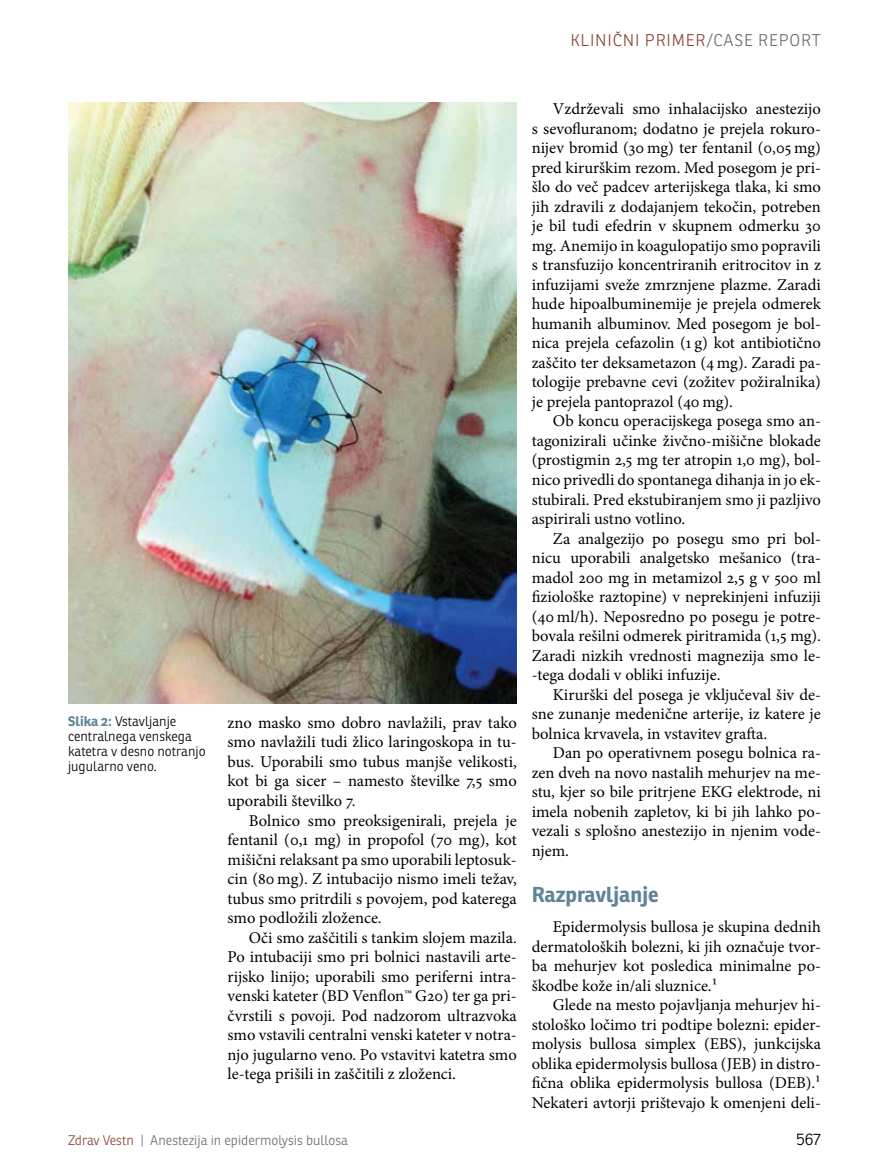
<style>
.page{position:relative;width:872px;height:1166px;background:#fff}
.page>*{position:absolute;margin:0;border:0;box-sizing:border-box;transform-origin:0 0}
.t1{font:700 21px "Ronnia";color:#5f8498}
.t2{font:16.5px/19.5px "Minion Pro";color:#000;text-align:justify}
.t3{font:300 16.5px "Ronnia";letter-spacing:.05em;color:#8a4638}
.t4{font:300 16.5px "Ronnia";color:#000}
.t5{font:300 13.5px/15px "Ronnia";color:#000}
.t6{font:300 13.5px "Ronnia";color:#6d6e71}
.s1{font-weight:700;color:#5f8498}
.s2{color:#6d6e71}
.s3{color:#8a4638}
</style>
<div class="page">
<img style="left:68px;top:102px;width:449px;height:601px">
<p class="t5" style="left:68px;top:713px;width:139px"><span class="s1">Slika 2:</span> Vstavljanje centralnega venskega katetra v desno notranjo jugularno veno.</p>
<p class="t3" style="left:570px;top:30px;width:252px">Klinični primer<span class="s2">/Case report</span></p>
<p class="t2" style="left:227px;top:712px;width:291px">zno masko smo dobro navlažili, prav tako smo navlažili tudi žlico laringoskopa in tu&shy;bus. Uporabili smo tubus manjše velikosti, kot bi ga sicer – namesto številke 7,5 smo uporabili številko 7.</p>
<p class="t2" style="left:227px;top:810px;width:291px;text-indent:21px">Bolnico smo preoksigenirali, prejela je fentanil (0,1 mg) in propofol (70 mg), kot mišični relaksant pa smo uporabili leptosuk&shy;cin (80 mg). Z intubacijo nismo imeli težav, tubus smo pritrdili s povojem, pod katerega smo podložili zložence.</p>
<p class="t2" style="left:227px;top:927px;width:291px;text-indent:21px">Oči smo zaščitili s tankim slojem mazila.<br>Po intubaciji smo pri bolnici nastavili arte&shy;rijsko linijo; uporabili smo periferni intra&shy;venski kateter (BD Venflon™ G20) ter ga pri&shy;čvrstili s povoji. Pod nadzorom ultrazvoka smo vstavili centralni venski kateter v notra&shy;njo jugularno veno. Po vstavitvi katetra smo le-tega prišili in zaščitili z zloženci.</p>
<p class="t2" style="left:532px;top:99px;width:291px;text-indent:21px">Vzdrževali smo inhalacijsko anestezijo s sevofluranom; dodatno je prejela rokuro&shy;nijev bromid (30 mg) ter fentanil (0,05 mg) pred kirurškim rezom. Med posegom je pri&shy;šlo do več padcev arterijskega tlaka, ki smo jih zdravili z dodajanjem tekočin, potreben je bil tudi efedrin v skupnem odmerku 30 mg. Anemijo in koagulopatijo smo popravili s transfuzijo koncentriranih eritrocitov in z infuzijami sveže zmrznjene plazme. Zaradi hude hipoalbuminemije je prejela odmerek humanih albuminov. Med posegom je bol&shy;nica prejela cefazolin (1 g) kot antibiotično zaščito ter deksametazon (4 mg). Zaradi pa&shy;tologije prebavne cevi (zožitev požiralnika) je prejela pantoprazol (40 mg).</p>
<p class="t2" style="left:532px;top:411px;width:291px;text-indent:21px">Ob koncu operacijskega posega smo an&shy;tagonizirali učinke živčno-mišične blokade (prostigmin 2,5 mg ter atropin 1,0 mg), bol&shy;nico privedli do spontanega dihanja in jo ek&shy;stubirali. Pred ekstubiranjem smo ji pazljivo aspirirali ustno votlino.</p>
<p class="t2" style="left:532px;top:528px;width:291px;text-indent:21px">Za analgezijo po posegu smo pri bol&shy;nicu uporabili analgetsko mešanico (tra&shy;madol 200 mg in metamizol 2,5 g v 500 ml fiziološke raztopine) v neprekinjeni infuziji (40 ml/h). Neposredno po posegu je potre&shy;bovala rešilni odmerek piritramida (1,5 mg).<br>Zaradi nizkih vrednosti magnezija smo le--tega dodali v obliki infuzije.</p>
<p class="t2" style="left:532px;top:684px;width:291px;text-indent:21px">Kirurški del posega je vključeval šiv de&shy;sne zunanje medenične arterije, iz katere je bolnica krvavela, in vstavitev grafta.</p>
<p class="t2" style="left:532px;top:743px;width:291px;text-indent:21px">Dan po operativnem posegu bolnica ra&shy;zen dveh na novo nastalih mehurjev na me&shy;stu, kjer so bile pritrjene EKG elektrode, ni imela nobenih zapletov, ki bi jih lahko po&shy;vezali s splošno anestezijo in njenim vode&shy;njem.</p>
<p class="t1" style="left:531px;top:881px;width:128px">Razpravljanje</p>
<p class="t2" style="left:532px;top:917px;width:291px;text-indent:21px">Epidermolysis bullosa je skupina dednih dermatoloških bolezni, ki jih označuje tvor&shy;ba mehurjev kot posledica minimalne po&shy;škodbe kože in/ali sluznice.1</p>
<p class="t2" style="left:532px;top:995px;width:291px;text-indent:21px">Glede na mesto pojavljanja mehurjev hi&shy;stološko ločimo tri podtipe bolezni: epider&shy;molysis bullosa simplex (EBS), junkcijska oblika epidermolysis bullosa (JEB) in distro&shy;fična oblika epidermolysis bullosa (DEB).1<br>Nekateri avtorji prištevajo k omenjeni deli-</p>
<p class="t6" style="left:68px;top:1131px;width:282px"><span class="s3">Zdrav Vestn</span> | Anestezija in epidermolysis bullosa</p>
<p class="t4" style="left:796px;top:1128px;width:26px">567</p>
</div>
